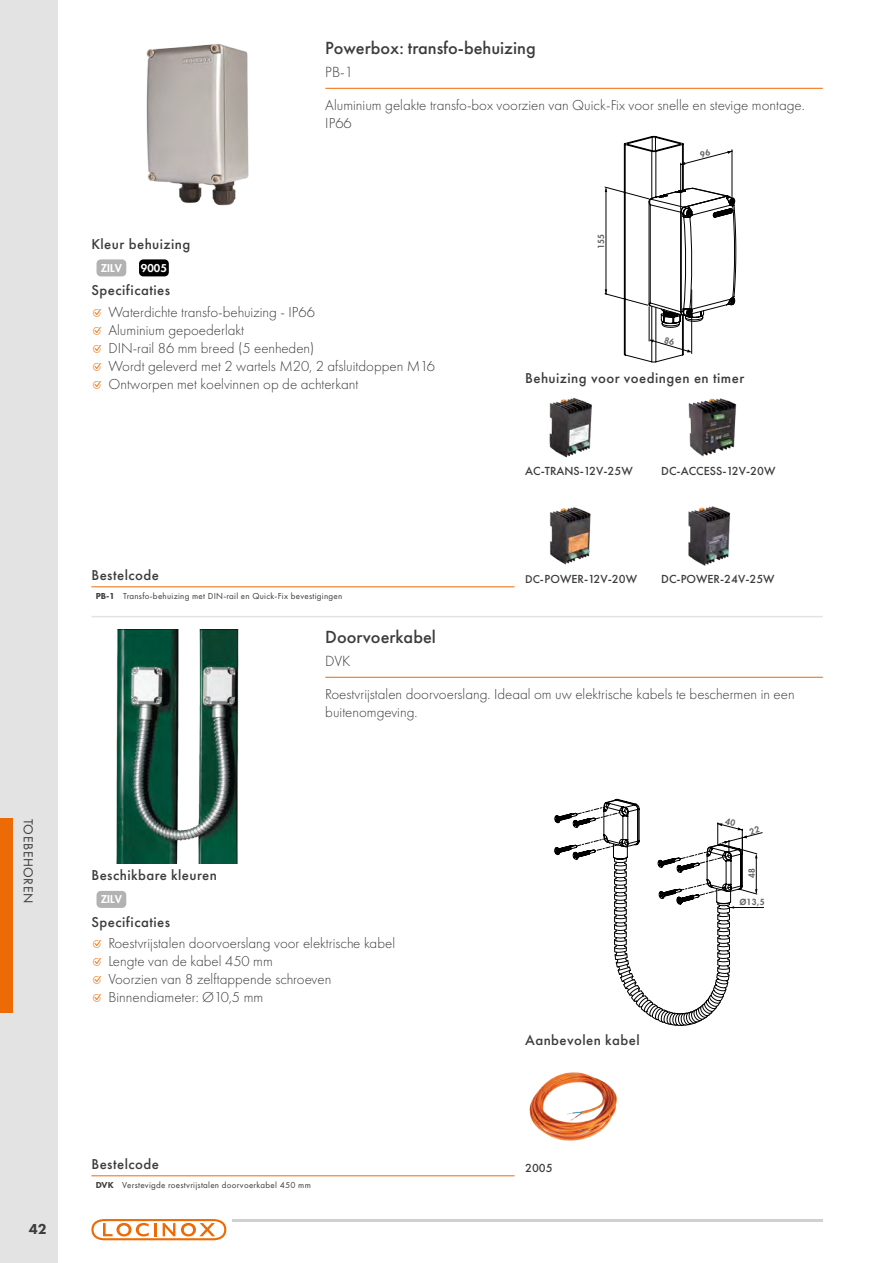
<style>
.page{position:relative;width:893px;height:1263px;background:#fff}
.page>*{position:absolute;margin:0;border:0;box-sizing:border-box;transform-origin:0 0}
.t1{font:500 18.3px "Futura PT";color:#3c3c3b}
.t2{font:300 15.3px "Futura PT";color:#3c3c3b}
.t3{font:300 15px/18px "Futura PT";color:#3c3c3b}
.t4{font:800 15px "Futura PT";color:#3c3c3b}
.t5{font:500 14.85px "Futura PT";letter-spacing:.03em;color:#3c3c3b}
.t6{font:13.5px "Futura PT";letter-spacing:.04em;color:#3c3c3b}
.t7{font:500 12.15px "Futura PT";color:#3c3c3b}
.t8{font:800 10.5px "Futura Std";letter-spacing:.01em;color:#fff;scale:1.06 1}
.t9{font:9px "Futura PT";letter-spacing:.03em;color:#3c3c3b}
.t10{font:800 8.25px "Futura Std";letter-spacing:.05em;color:#646363}
.s1{font-family:"DVG";font-weight:400;font-size:18px;color:#ed6b06}
.s2{font-weight:800}
.s3{font-size:11.7px}
</style>
<div class="page">
<div style="left:0;top:0;width:58px;height:1263px;background:#e3e3e3"></div>
<hr style="left:232px;top:1219px;width:591px;height:2px;background:#d0d0d0">
<svg style="left:91px;top:1219px;width:135px;height:21px"></svg>
<div style="left:0;top:819px;width:13px;height:194px;background:#ed6b06"></div>
<img style="left:549px;top:398px;width:43px;height:60px">
<img style="left:688px;top:398px;width:49px;height:59px">
<img style="left:688px;top:506px;width:43px;height:60px">
<img style="left:550px;top:507px;width:41px;height:58px">
<hr style="left:91px;top:616px;width:732px;height:1px;background:#e3e3e3">
<div style="left:97px;top:259px;width:29px;height:17px;background:#b3b2b2;border-radius:4px"></div>
<div style="left:139px;top:259px;width:30px;height:17px;background:#020100;border-radius:4px"></div>
<img style="left:146px;top:43px;width:103px;height:163px">
<hr style="left:325px;top:88px;width:498px;height:1px;background:#ed6b06">
<svg style="left:91px;top:586px;width:28px;height:1px"></svg>
<hr style="left:119px;top:586px;width:395px;height:1px;background:#ed6b06">
<img style="left:116px;top:629px;width:123px;height:234px">
<hr style="left:325px;top:677px;width:498px;height:1px;background:#ed6b06">
<img style="left:529px;top:1072px;width:89px;height:69px">
<div style="left:97px;top:891px;width:29px;height:17px;background:#b3b2b2;border-radius:4px"></div>
<svg style="left:91px;top:1175px;width:27px;height:1px"></svg>
<hr style="left:118px;top:1175px;width:396px;height:1px;background:#ed6b06">
<svg style="left:605px;top:136px;width:131px;height:226px"></svg>
<svg style="left:554px;top:799px;width:210px;height:227px"></svg>
<p class="t6" style="left:36px;top:819px;width:86px;rotate:90deg">TOEBEHOREN</p>
<p class="t4" style="left:29px;top:1220px;width:19px">42</p>
<p class="t5" style="left:91px;top:235px;width:101px">Kleur behuizing</p>
<p class="t8" style="left:101px;top:261px;width:21px">ZILV</p>
<p class="t8" style="left:141px;top:261px;width:26px">9005</p>
<p class="t1" style="left:325px;top:37px;width:212px">Powerbox: transfo-behuizing</p>
<p class="t2" style="left:325px;top:63px;width:29px">PB-1</p>
<p class="t3" style="left:325px;top:96px;width:481px">Aluminium gelakte transfo-box voorzien van Quick-Fix voor snelle en stevige montage.<br>IP66</p>
<p class="t10" style="left:596px;top:249px;width:17px;rotate:-90deg">155</p>
<p class="t5" style="left:91px;top:281px;width:80px">Specificaties</p>
<p class="t3" style="left:91px;top:303px;width:225px"><span class="s1">●</span> Waterdichte transfo-behuizing - IP66</p>
<p class="t3" style="left:91px;top:321px;width:154px"><span class="s1">●</span> Aluminium gepoederlakt</p>
<p class="t3" style="left:91px;top:339px;width:225px"><span class="s1">●</span> DIN-rail 86 mm breed (5 eenheden)</p>
<p class="t3" style="left:91px;top:357px;width:345px"><span class="s1">●</span> Wordt geleverd met 2 wartels M20, 2 afsluitdoppen M16</p>
<p class="t3" style="left:91px;top:375px;width:269px"><span class="s1">●</span> Ontworpen met koelvinnen op de achterkant</p>
<p class="t5" style="left:91px;top:567px;width:69px">Bestelcode</p>
<p class="t9" style="left:96px;top:590px;width:248px"><span class="s2">PB-1</span> Transfo-behuizing met DIN-rail en Quick-Fix bevestigingen</p>
<p class="t5" style="left:525px;top:369px;width:221px">Behuizing voor voedingen en timer</p>
<p class="t7" style="left:525px;top:463px;width:109px">AC-TRANS-12V-25W</p>
<p class="t7" style="left:661px;top:463px;width:116px">DC-ACCESS-12V-20W</p>
<p class="t7" style="left:525px;top:572px;width:113px"><span class="s3">DC-</span>POWER-12V-20W</p>
<p class="t7" style="left:661px;top:572px;width:115px">DC-POWER-24V-25W</p>
<p class="t5" style="left:91px;top:866px;width:127px">Beschikbare kleuren</p>
<p class="t8" style="left:101px;top:892px;width:21px">ZILV</p>
<p class="t1" style="left:325px;top:626px;width:112px">Doorvoerkabel</p>
<p class="t2" style="left:325px;top:652px;width:27px">DVK</p>
<p class="t3" style="left:325px;top:685px;width:471px">Roestvrijstalen doorvoerslang. Ideaal om uw elektrische kabels te beschermen in een buitenomgeving.</p>
<p class="t10" style="left:747px;top:878px;width:11px;rotate:-90deg">48</p>
<p class="t10" style="left:740px;top:897px;width:26px">Ø13,5</p>
<p class="t5" style="left:91px;top:913px;width:80px">Specificaties</p>
<p class="t3" style="left:91px;top:934px;width:305px"><span class="s1">●</span> Roestvrijstalen doorvoerslang voor elektrische kabel</p>
<p class="t3" style="left:91px;top:952px;width:183px"><span class="s1">●</span> Lengte van de kabel 450 mm</p>
<p class="t3" style="left:91px;top:970px;width:241px"><span class="s1">●</span> Voorzien van 8 zelftappende schroeven</p>
<p class="t3" style="left:91px;top:988px;width:173px"><span class="s1">●</span> Binnendiameter: Ø10,5 mm</p>
<p class="t5" style="left:91px;top:1155px;width:69px">Bestelcode</p>
<p class="t9" style="left:96px;top:1179px;width:217px"><span class="s2">DVK</span> Verstevigde roestvrijstalen doorvoerkabel 450 mm</p>
<p class="t5" style="left:525px;top:1031px;width:116px">Aanbevolen kabel</p>
<p class="t7" style="left:525px;top:1161px;width:29px">2005</p>
</div>
